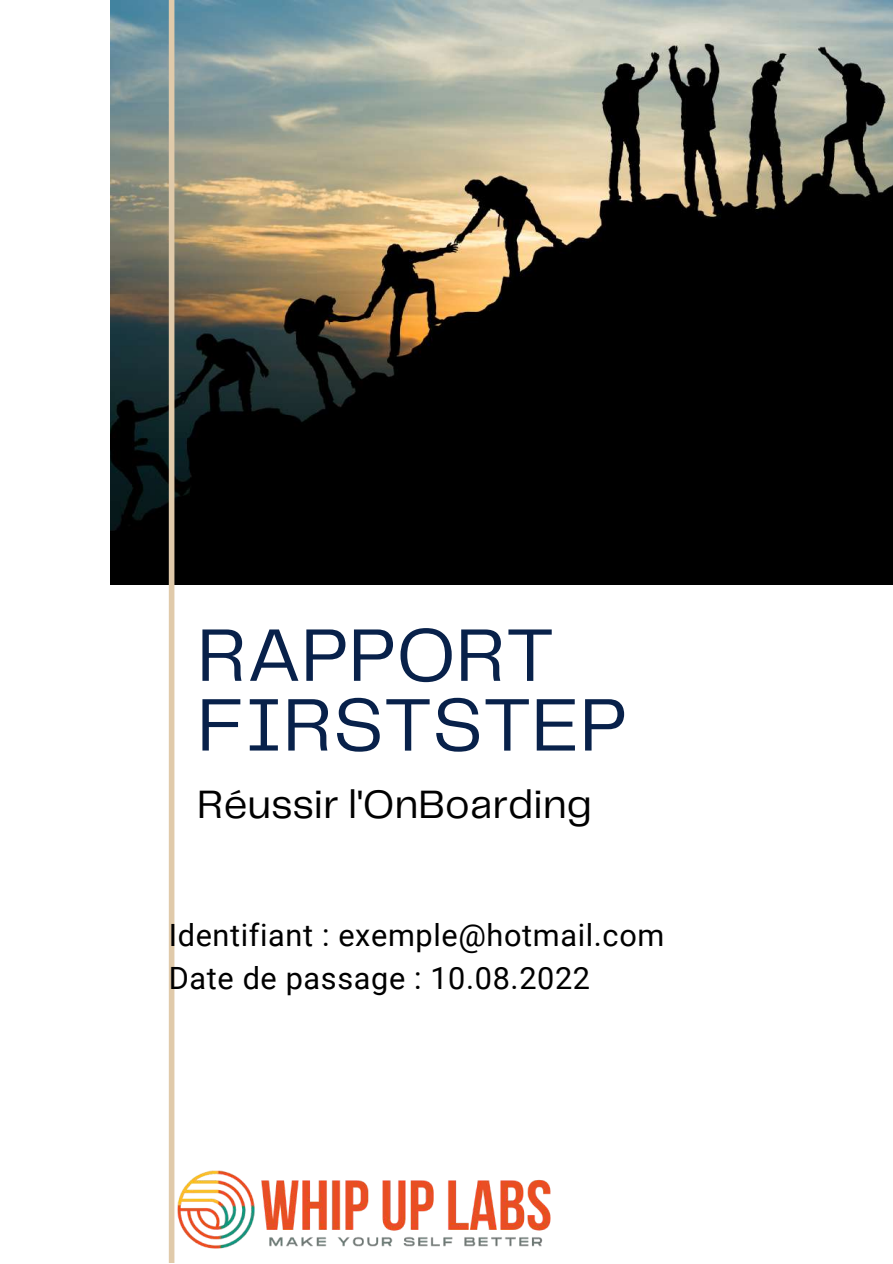
<style>
.page{position:relative;width:893px;height:1264px;background:#fff}
.page>*{position:absolute;margin:0;border:0;box-sizing:border-box;transform-origin:0 0}
.t1{font:77.25px/69.8px "Telegraf";color:#08214a}
.t2{font:41.1px "Telegraf";color:#000}
.t3{font:30.6px/42.8px "Roboto";letter-spacing:.02em;color:#000}
</style>
<div class="page">
<img style="left:110px;top:0;width:782px;height:585px">
<div style="left:169px;top:0;width:5px;height:1262px;background:#e0caaa"></div>
<img style="left:174px;top:1162px;width:377px;height:100px">
<h1 class="t1" style="left:197px;top:624px;width:431px">RAPPORT<br>FIRSTSTEP</h1>
<h2 class="t2" style="left:197px;top:787px;width:396px">Réussir l'OnBoarding</h2>
<p class="t3" style="left:169px;top:914px;width:497px">Identifiant : exemple@hotmail.com<br>Date de passage : 10.08.2022</p>
</div>
